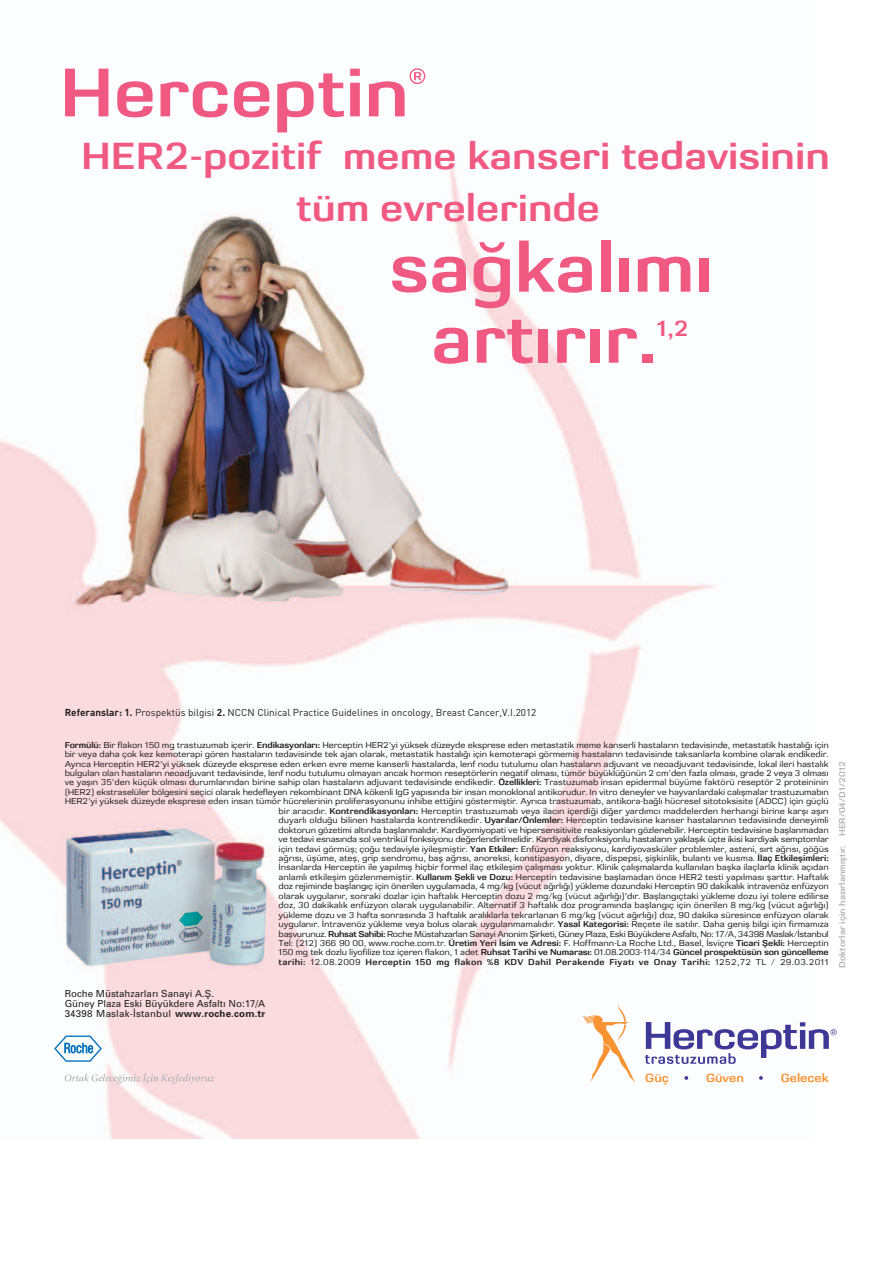
<style>
.page{position:relative;width:893px;height:1263px;background:#fff}
.page>*{position:absolute;margin:0;border:0;box-sizing:border-box;transform-origin:0 0}
.t1{font:500 65.1px/71.1px "Herceptin TRU";color:#f05982;text-align:center}
.t2{font:500 35.85px/52.1px "Herceptin TRU";color:#f05982;text-align:center}
.t3{font:500 20.85px "Herceptin TRU";color:#f05982}
.t4{font:500 11.25px "Herceptin TRU";color:#f79332}
.t5{font:9.9px "DIN Bek";color:#231f20}
.t6{font:9.75px/10.1px "Univers T";color:#231f20}
.t7{font:300 8.1px/9.4px "Herceptin TRU";letter-spacing:-.015em;color:#231f20;text-align:right}
.t8{font:500 8.1px "Herceptin TRU";color:#b2b3b7}
.s1{font-family:"DINBEK";font-weight:700}
.s2{font-weight:500}
.s3{font-family:"Univers T Bold"}
</style>
<div class="page">
<img style="left:0;top:154px;width:715px;height:985px">
<svg style="left:645px;top:1022px;width:192px;height:42px"></svg>
<svg style="left:583px;top:1003px;width:52px;height:80px"></svg>
<svg style="left:759px;top:1076px;width:4px;height:4px"></svg>
<svg style="left:684px;top:1076px;width:4px;height:4px"></svg>
<svg style="left:54px;top:1035px;width:48px;height:27px"></svg>
<svg style="left:65px;top:1073px;width:149px;height:11px"></svg>
<h1 class="t1" style="left:60px;top:57px;width:368px">Herceptin®</h1>
<h2 class="t2" style="left:81px;top:129px;width:750px">HER2-pozitif meme kanseri tedavisinin tüm evrelerinde</h2>
<h1 class="t1" style="left:389px;top:232px;width:325px">sa¤kal›m› art›r›r.</h1>
<h3 class="t3" style="left:657px;top:315px;width:33px">1,2</h3>
<p class="t5" style="left:65px;top:706px;width:473px"><span class="s1">Referanslar: 1.</span> Prospektüs bilgisi <span class="s1">2.</span> NCCN Clinical Practice Guidelines in oncology, Breast Cancer,V.I.2012</p>
<p class="t7" style="left:65px;top:740px;width:766px"><span class="s2">Formülü:</span> Bir flakon 150 mg trastuzumab içerir. <span class="s2">Endikasyonlar›:</span> Herceptin HER2'yi yüksek düzeyde eksprese eden metastatik meme kanserli hastalar›n tedavisinde, metastatik hastal›¤› için bir veya daha çok kez kemoterapi gören hastalar›n tedavisinde tek ajan olarak, metastatik hastal›¤› için kemoterapi görmemifl hastalar›n tedavisinde taksanlarla kombine olarak endikedir.<br>Ayr›ca Herceptin HER2'yi yüksek düzeyde eksprese eden erken evre meme kanserli hastalarda, lenf nodu tutulumu olan hastalar›n adjuvant ve neoadjuvant tedavisinde, lokal ileri hastal›k bulgular› olan hastalar›n neoadjuvant tedavisinde, lenf nodu tutulumu olmayan ancak hormon reseptörlerin negatif olmas›, tümör büyüklü¤ünün 2 cm'den fazla olmas›, grade 2 veya 3 olmas› ve yafl›n 35'den küçük olmas› durumlar›ndan birine sahip olan hastalar›n adjuvant tedavisinde endikedir. <span class="s2">Özellikleri:</span> Trastuzumab insan epidermal büyüme faktörü reseptör 2 proteininin (HER2) ekstraselüler bölgesini seçici olarak hedefleyen rekombinant DNA kökenli IgG yap›s›nda bir insan monoklonal antikorudur. In vitro deneyler ve hayvanlardaki cal›flmalar trastuzumab›n HER2'yi yüksek düzeyde eksprese eden insan tümör hücrelerinin proliferasyonunu inhibe etti¤ini göstermifltir. Ayr›ca trastuzumab, antikora-ba¤l› hücresel sitotoksisite (ADCC) için güçlü bir arac›d›r. <span class="s2">Kontrendikasyonlar›:</span> Herceptin trastuzumab veya ilac›n içerdi¤i di¤er yard›mc› maddelerden herhangi birine karfl› afl›r›<br>duyarl› oldu¤u bilinen hastalarda kontrendikedir. <span class="s2">Uyar›lar/Önlemler:</span> Herceptin tedavisine kanser hastalar›n›n tedavisinde deneyimli<br>doktorun gözetimi alt›nda bafllanmal›d›r. Kardiyomiyopati ve hipersensitivite reaksiyonlar› gözlenebilir. Herceptin tedavisine bafllanmadan<br>ve tedavi esnas›nda sol ventrikül fonksiyonu de¤erlendirilmelidir. Kardiyak disfonksiyonlu hastalar›n yaklafl›k üçte ikisi kardiyak semptomlar<br>için tedavi görmüfl; ço¤u tedaviyle iyileflmifltir. <span class="s2">Yan Etkiler:</span> Enfüzyon reaksiyonu, kardiyovasküler problemler, asteni, s›rt a¤r›s›, gö¤üs<br>a¤r›s›, üflüme, atefl, grip sendromu, bafl a¤r›s›, anoreksi, konstipasyon, diyare, dispepsi, fliflkinlik, bulant› ve kusma. <span class="s2">‹laç Etkileflimleri:<br></span>‹nsanlarda Herceptin ile yap›lm›fl hiçbir formel ilaç etkileflim çal›flmas› yoktur. Klinik çal›flmalarda kullan›lan baflka ilaçlarla klinik aç›dan<br>anlaml› etkileflim gözlenmemifltir. <span class="s2">Kullan›m fiekli ve Dozu:</span> Herceptin tedavisine bafllamadan önce HER2 testi yap›lmas› flartt›r. Haftal›k<br>doz rejiminde bafllang›ç için önerilen uygulamada, 4 mg/kg (vücut a¤›rl›¤›) yükleme dozundaki Herceptin 90 dakikal›k intravenöz enfüzyon<br>olarak uygulan›r, sonraki dozlar için haftal›k Herceptin dozu 2 mg/kg (vücut a¤›rl›¤›)’d›r. Bafllang›çtaki yükleme dozu iyi tolere edilirse<br>doz, 30 dakikal›k enfüzyon olarak uygulanabilir. Alternatif 3 haftal›k doz program›nda bafllang›ç için önerilen 8 mg/kg (vücut a¤›rl›¤›)<br>yükleme dozu ve 3 hafta sonras›nda 3 haftal›k aral›klarla tekrarlanan 6 mg/kg (vücut a¤›rl›¤›) doz, 90 dakika süresince enfüzyon olarak<br>uygulan›r. ‹ntravenöz yükleme veya bolus olarak uygulanmamal›d›r. <span class="s2">Yasal Kategorisi:</span> Reçete ile sat›l›r. Daha genifl bilgi için firmam›za<br>baflvurunuz. <span class="s2">Ruhsat Sahibi:</span> Roche Müstahzarlar› Sanayi Anonim fiirketi, Güney Plaza, Eski Büyükdere Asfalt›, No: 17/A, 34398 Maslak/‹stanbul<br>Tel: (212) 366 90 00, www.roche.com.tr. <span class="s2">Üretim Yeri ‹sim ve Adresi:</span> F. Hoffmann-La Roche Ltd., Basel, ‹sviçre <span class="s2">Ticari fiekli:</span> Herceptin<br>150 mg tek dozlu liyofilize toz içeren flakon, 1 adet <span class="s2">Ruhsat Tarihi ve Numaras›:</span> 01.08.2003-114/34 <span class="s2">Güncel prospektüsün son güncelleme<br>tarihi:</span> 12.08.2009 <span class="s2">Herceptin 150 mg flakon %8 KDV Dahil Perakende Fiyat› ve Onay Tarihi:</span> 1252,72 TL / 29.03.2011</p>
<p class="t6" style="left:65px;top:989px;width:202px">Roche Müstahzarlar› Sanayi A.fi.<br>Güney Plaza Eski Büyükdere Asfalt› No:17/A<br>34398 Maslak-‹stanbul <span class="s3">www.roche.com.tr</span></p>
<p class="t8" style="left:837px;top:968px;width:208px;rotate:-90deg">Doktorlar için haz›rlanm›flt›r. HER/04/D1/2012</p>
<h3 class="t4" style="left:645px;top:1070px;width:25px">Güç</h3>
<h3 class="t4" style="left:706px;top:1070px;width:39px">Güven</h3>
<h3 class="t4" style="left:781px;top:1070px;width:50px">Gelecek</h3>
</div>
